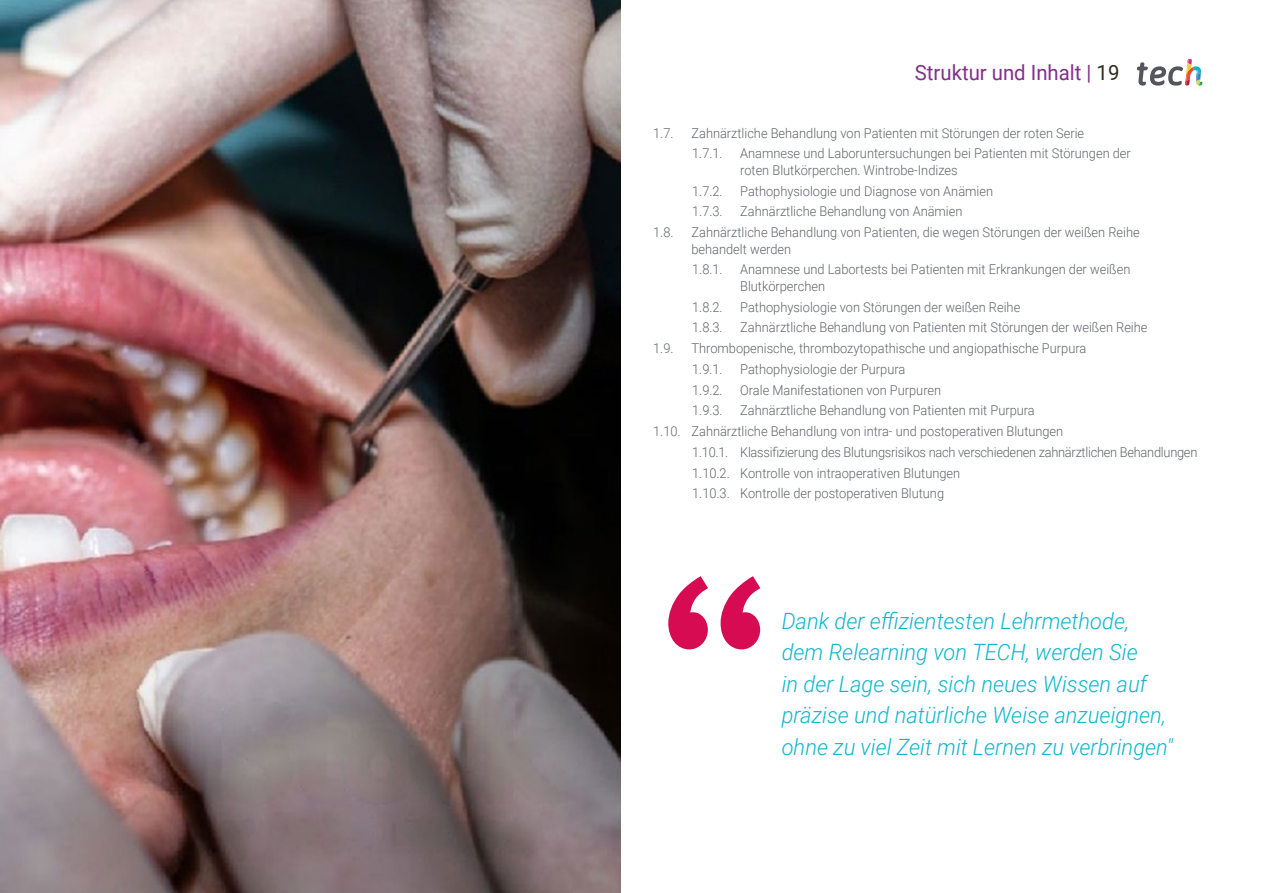
<style>
.page{position:relative;width:1263px;height:893px;background:#fff}
.page>*{position:absolute;margin:0;border:0;box-sizing:border-box;transform-origin:0 0}
.t1{font:italic 300 22.5px/31.5px "Roboto";color:#0fb6cf}
.t2{font:21px "Roboto";color:#813089}
.t3{font:300 13.5px/16.5px "Roboto";color:#61646a;scale:.95 1}
.t4{font:300 13.5px "Roboto";letter-spacing:-.02em;color:#61646a;scale:.95 1}
.s1{color:#312e20}
</style>
<div class="page">
<svg style="left:1137px;top:59px;width:65px;height:27px"></svg>
<svg style="left:668px;top:576px;width:92px;height:73px"></svg>
<img style="left:0;top:0;width:621px;height:893px">
<h2 class="t2" style="left:915px;top:57px;width:206px">Struktur und Inhalt | <span class="s1">19</span></h2>
<p class="t3" style="left:653px;top:124px;width:23px">1.7.</p>
<p class="t3" style="left:691px;top:122px;width:415px;line-height:20.7px">Zahnärztliche Behandlung von Patienten mit Störungen der roten Serie<br>1.7.1.</p>
<p class="t3" style="left:740px;top:145px;width:413px">Anamnese und Laboruntersuchungen bei Patienten mit Störungen der roten Blutkörperchen. Wintrobe-Indizes</p>
<p class="t3" style="left:692px;top:182px;width:34px">1.7.2.</p>
<p class="t3" style="left:740px;top:182px;width:268px">Pathophysiologie und Diagnose von Anämien</p>
<p class="t3" style="left:692px;top:203px;width:34px">1.7.3.</p>
<p class="t3" style="left:740px;top:203px;width:236px">Zahnärztliche Behandlung von Anämien</p>
<p class="t3" style="left:653px;top:224px;width:23px">1.8.</p>
<p class="t3" style="left:691px;top:224px;width:473px">Zahnärztliche Behandlung von Patienten, die wegen Störungen der weißen Reihe behandelt werden</p>
<p class="t3" style="left:692px;top:261px;width:34px">1.8.1.</p>
<p class="t3" style="left:740px;top:261px;width:412px">Anamnese und Labortests bei Patienten mit Erkrankungen der weißen<br>Blutkörperchen</p>
<p class="t3" style="left:692px;top:298px;width:34px">1.8.2.</p>
<p class="t3" style="left:740px;top:298px;width:296px">Pathophysiologie von Störungen der weißen Reihe</p>
<p class="t3" style="left:692px;top:319px;width:34px">1.8.3.</p>
<p class="t3" style="left:740px;top:319px;width:430px">Zahnärztliche Behandlung von Patienten mit Störungen der weißen Reihe</p>
<p class="t3" style="left:653px;top:340px;width:23px">1.9.</p>
<p class="t3" style="left:691px;top:338px;width:417px;line-height:20.7px">Thrombopenische, thrombozytopathische und angiopathische Purpura<br>1.9.1.</p>
<p class="t3" style="left:740px;top:360px;width:175px">Pathophysiologie der Purpura</p>
<p class="t3" style="left:692px;top:381px;width:34px">1.9.2.</p>
<p class="t3" style="left:740px;top:381px;width:213px">Orale Manifestationen von Purpuren</p>
<p class="t3" style="left:692px;top:402px;width:34px">1.9.3.</p>
<p class="t3" style="left:740px;top:402px;width:312px">Zahnärztliche Behandlung von Patienten mit Purpura</p>
<p class="t3" style="left:653px;top:423px;width:433px">1.10. Zahnärztliche Behandlung von intra- und postoperativen Blutungen</p>
<p class="t4" style="left:692px;top:443px;width:533px">1.10.1. Klassifizierung des Blutungsrisikos nach verschiedenen zahnärztlichen Behandlungen</p>
<p class="t3" style="left:692px;top:464px;width:284px">1.10.2. Kontrolle von intraoperativen Blutungen</p>
<p class="t3" style="left:692px;top:485px;width:267px">1.10.3. Kontrolle der postoperativen Blutung</p>
<h1 class="t1" style="left:782px;top:604px;width:393px">Dank der effizientesten Lehrmethode, dem Relearning von TECH, werden Sie<br>in der Lage sein, sich neues Wissen auf präzise und natürliche Weise anzueignen, ohne zu viel Zeit mit Lernen zu verbringen"</h1>
</div>
